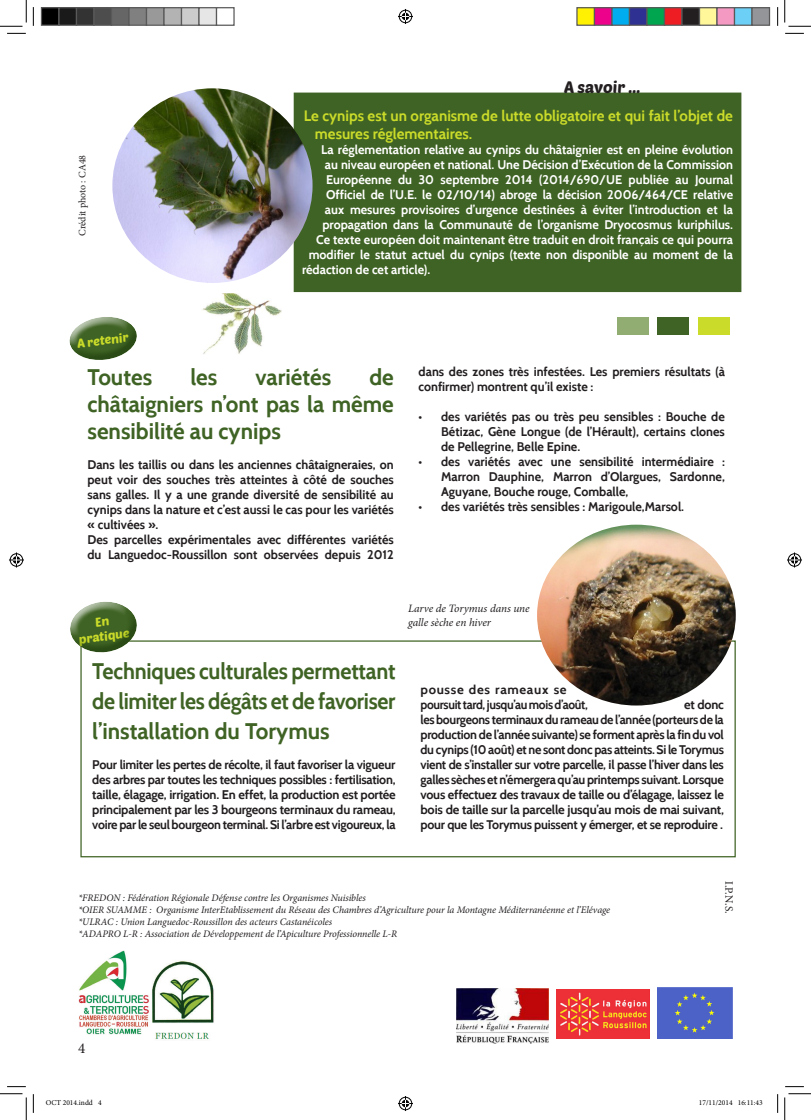
<style>
.page{position:relative;width:811px;height:1120px;background:#fff}
.page>*{position:absolute;margin:0;border:0;box-sizing:border-box;transform-origin:0 0}
.t1{font:700 22.5px/30px "Cabin";color:#3f6324;text-align:justify;scale:.96 1}
.t2{font:700 22.5px/27px "Cabin";color:#3f6324;text-align:justify}
.t3{font:16.25px "Poetsen One";color:#231f20}
.t4{font:700 15px/18px "Cabin";color:#cadb2a}
.t5{font:15px "Minion Pro";color:#231f20}
.t6{font:700 12.5px/15px "Cabin";color:#231f20;text-align:justify}
.t7{font:700 12.5px "Cabin";color:#fff}
.t8{font:700 12.5px/15px "Cabin";letter-spacing:-.03em;color:#231f20;scale:1.05 1}
.t9{font:12.5px/15px "Poetsen One";color:#cadb2a;text-align:center}
.t10{font:italic 11.25px/13.5px "Minion Pro";letter-spacing:-.005em;color:#231f20}
.t11{font:11.25px "Minion Pro";color:#231f20}
.t12{font:italic 10px "Minion Pro";letter-spacing:-.005em;color:#231f20}
.t13{font:10px "Minion Pro";color:#231f20}
.t14{font:7.5px "Minion Pro";color:#000}
</style>
<div class="page">
<div style="left:617px;top:317px;width:32px;height:17px;background:#91ad72"></div>
<div style="left:657px;top:317px;width:32px;height:17px;background:#3f6324"></div>
<div style="left:697px;top:317px;width:32px;height:17px;background:#cadb2a"></div>
<img style="left:78px;top:950px;width:71px;height:85px">
<img style="left:202px;top:294px;width:79px;height:60px">
<div style="left:294px;top:93px;width:447px;height:198px;background:#3f6324"></div>
<div style="left:294px;top:92px;width:447px;height:200px;border:1px solid #3f6324"></div>
<img style="left:112px;top:88px;width:200px;height:195px">
<svg style="left:69px;top:317px;width:68px;height:43px"></svg>
<svg style="left:70px;top:601px;width:77px;height:56px"></svg>
<img style="left:152px;top:961px;width:62px;height:79px">
<img style="left:537px;top:524px;width:199px;height:181px">
<img style="left:456px;top:988px;width:92px;height:55px">
<img style="left:557px;top:989px;width:92px;height:49px">
<img style="left:657px;top:987px;width:75px;height:51px">
<svg style="left:7px;top:33px;width:19px;height:1px"></svg>
<svg style="left:785px;top:33px;width:19px;height:1px"></svg>
<svg style="left:33px;top:7px;width:1px;height:19px"></svg>
<svg style="left:33px;top:1094px;width:1px;height:18px"></svg>
<svg style="left:777px;top:7px;width:1px;height:19px"></svg>
<svg style="left:777px;top:1094px;width:1px;height:18px"></svg>
<svg style="left:0;top:0;width:27px;height:27px"></svg>
<svg style="left:0;top:1093px;width:27px;height:26px"></svg>
<svg style="left:784px;top:0;width:27px;height:27px"></svg>
<svg style="left:784px;top:1093px;width:27px;height:26px"></svg>
<svg style="left:398px;top:9px;width:15px;height:15px"></svg>
<svg style="left:398px;top:1096px;width:15px;height:14px"></svg>
<svg style="left:9px;top:552px;width:15px;height:15px"></svg>
<svg style="left:787px;top:552px;width:15px;height:15px"></svg>
<div style="left:41px;top:8px;width:18px;height:17px;background:#000"></div>
<div style="left:41px;top:7px;width:19px;height:19px;border:1px solid #595959"></div>
<div style="left:59px;top:8px;width:17px;height:17px;background:#1a1a1a"></div>
<div style="left:58px;top:7px;width:19px;height:19px;border:1px solid #595959"></div>
<div style="left:76px;top:8px;width:18px;height:17px;background:#333"></div>
<div style="left:76px;top:7px;width:19px;height:19px;border:1px solid #595959"></div>
<div style="left:94px;top:8px;width:17px;height:17px;background:#4d4d4d"></div>
<div style="left:93px;top:7px;width:19px;height:19px;border:1px solid #595959"></div>
<div style="left:111px;top:8px;width:18px;height:17px;background:#666"></div>
<div style="left:111px;top:7px;width:19px;height:19px;border:1px solid #595959"></div>
<div style="left:129px;top:8px;width:17px;height:17px;background:#808080"></div>
<div style="left:128px;top:7px;width:19px;height:19px;border:1px solid #595959"></div>
<div style="left:146px;top:8px;width:18px;height:17px;background:#999"></div>
<div style="left:146px;top:7px;width:19px;height:19px;border:1px solid #595959"></div>
<div style="left:164px;top:8px;width:17px;height:17px;background:#b3b3b3"></div>
<div style="left:163px;top:7px;width:19px;height:19px;border:1px solid #595959"></div>
<div style="left:181px;top:8px;width:18px;height:17px;background:#ccc"></div>
<div style="left:181px;top:7px;width:19px;height:19px;border:1px solid #595959"></div>
<div style="left:199px;top:8px;width:17px;height:17px;background:#e6e6e6"></div>
<div style="left:198px;top:7px;width:19px;height:19px;border:1px solid #595959"></div>
<div style="left:216px;top:7px;width:19px;height:19px;border:1px solid #595959"></div>
<div style="left:577px;top:8px;width:17px;height:17px;background:#fff101"></div>
<div style="left:576px;top:7px;width:19px;height:19px;border:1px solid #595959"></div>
<div style="left:594px;top:8px;width:18px;height:17px;background:#ed028c"></div>
<div style="left:594px;top:7px;width:18px;height:19px;border:1px solid #595959"></div>
<div style="left:612px;top:8px;width:17px;height:17px;background:#00aeef"></div>
<div style="left:611px;top:7px;width:19px;height:19px;border:1px solid #595959"></div>
<div style="left:629px;top:8px;width:18px;height:17px;background:#2e3092"></div>
<div style="left:629px;top:7px;width:18px;height:19px;border:1px solid #595959"></div>
<div style="left:647px;top:8px;width:17px;height:17px;background:#00a54f"></div>
<div style="left:646px;top:7px;width:19px;height:19px;border:1px solid #595959"></div>
<div style="left:664px;top:8px;width:18px;height:17px;background:#ee1d23"></div>
<div style="left:664px;top:7px;width:18px;height:19px;border:1px solid #595959"></div>
<div style="left:682px;top:8px;width:17px;height:17px;background:#231f20"></div>
<div style="left:681px;top:7px;width:19px;height:19px;border:1px solid #595959"></div>
<div style="left:699px;top:8px;width:18px;height:17px;background:#fff79a"></div>
<div style="left:699px;top:7px;width:18px;height:19px;border:1px solid #595959"></div>
<div style="left:717px;top:8px;width:17px;height:17px;background:#f499c2"></div>
<div style="left:716px;top:7px;width:19px;height:19px;border:1px solid #595959"></div>
<div style="left:734px;top:8px;width:18px;height:17px;background:#6bcff6"></div>
<div style="left:734px;top:7px;width:18px;height:19px;border:1px solid #595959"></div>
<div style="left:752px;top:8px;width:17px;height:17px;background:#939598"></div>
<div style="left:751px;top:7px;width:19px;height:19px;border:1px solid #595959"></div>
<p class="t13" style="left:76px;top:236px;width:83px;rotate:-90deg">Crédit photo : CA48</p>
<p class="t9" style="left:76px;top:335px;width:53px;rotate:-7deg">A retenir</p>
<p class="t3" style="left:564px;top:77px;width:78px">A savoir ...</p>
<p class="t4" style="left:315px;top:106px;width:419px;text-indent:-11px">Le cynips est un organisme de lutte obligatoire et qui fait l’objet de mesures réglementaires.</p>
<p class="t7" style="left:321px;top:142px;width:413px">La réglementation relative au cynips du châtaignier est en pleine évolution</p>
<p class="t7" style="left:325px;top:157px;width:410px">au niveau européen et national. Une Décision d’Exécution de la Commission</p>
<p class="t7" style="left:326px;top:172px;width:408px">Européenne du 30 septembre 2014 (2014/690/UE publiée au Journal</p>
<p class="t7" style="left:326px;top:187px;width:408px">Officiel de l’U.E. le 02/10/14) abroge la décision 2006/464/CE relative</p>
<p class="t7" style="left:325px;top:202px;width:410px">aux mesures provisoires d’urgence destinées à éviter l’introduction et la</p>
<p class="t7" style="left:322px;top:217px;width:412px">propagation dans la Communauté de l’organisme Dryocosmus kuriphilus.</p>
<p class="t7" style="left:316px;top:232px;width:418px">Ce texte européen doit maintenant être traduit en droit français ce qui pourra</p>
<p class="t7" style="left:309px;top:247px;width:426px">modifier le statut actuel du cynips (texte non disponible au moment de la</p>
<p class="t7" style="left:302px;top:262px;width:130px">rédaction de cet article).</p>
<p class="t2" style="left:87px;top:364px;width:308px;text-indent:282px">de châtaigniers n’ont pas la même sensibilité au cynips</p>
<p class="t6" style="left:87px;top:457px;width:308px">Dans les taillis ou dans les anciennes châtaigneraies, on peut voir des souches très atteintes à côté de souches sans galles. Il y a une grande diversité de sensibilité au cynips dans la nature et c’est aussi le cas pour les variétés « cultivées ».</p>
<p class="t6" style="left:87px;top:532px;width:308px">Des parcelles expérimentales avec différentes variétés du Languedoc-Roussillon sont observées depuis 2012</p>
<p class="t2" style="left:87px;top:364px;width:66px">Toutes</p>
<p class="t2" style="left:190px;top:364px;width:28px">les</p>
<p class="t2" style="left:255px;top:364px;width:77px">variétés</p>
<p class="t6" style="left:419px;top:363px;width:308px">dans des zones très infestées. Les premiers résultats (à confirmer) montrent qu’il existe :</p>
<p class="t6" style="left:441px;top:408px;width:285px;text-indent:-22px">• des variétés pas ou très peu sensibles : Bouche de Bétizac, Gène Longue (de l’Hérault), certains clones de Pellegrine, Belle Epine.</p>
<p class="t6" style="left:441px;top:453px;width:285px;text-indent:-22px">• des variétés avec une sensibilité intermédiaire :<br>Marron Dauphine, Marron d’Olargues, Sardonne, Aguyane, Bouche rouge, Comballe,</p>
<p class="t6" style="left:419px;top:498px;width:267px">• des variétés très sensibles : Marigoule,Marsol.</p>
<p class="t9" style="left:76px;top:616px;width:52px;rotate:-7deg">En pratique</p>
<p class="t1" style="left:92px;top:655px;width:317px">Techniques culturales permettant de limiter les dégâts et de favoriser l’installation du Torymus</p>
<p class="t6" style="left:92px;top:756px;width:305px">Pour limiter les pertes de récolte, il faut favoriser la vigueur des arbres par toutes les techniques possibles : fertilisation, taille, élagage, irrigation. En effet, la production est portée principalement par les 3 bourgeons terminaux du rameau, voire par le seul bourgeon terminal. Si l’arbre est vigoureux, la</p>
<p class="t10" style="left:408px;top:602px;width:123px">Larve de Torymus dans une galle sèche en hiver</p>
<p class="t8" style="left:420px;top:681px;width:161px">pousse des rameaux se poursuit tard, jusqu’au mois d’août,</p>
<p class="t6" style="left:420px;top:696px;width:305px;text-indent:264px">et donc les bourgeons terminaux du rameau de l’année (porteurs de la production de l’année suivante) se forment après la fin du vol du cynips (10 août) et ne sont donc pas atteints. Si le Torymus vient de s’installer sur votre parcelle, il passe l’hiver dans les galles sèches et n’émergera qu’au printemps suivant. Lorsque vous effectuez des travaux de taille ou d’élagage, laissez le bois de taille sur la parcelle jusqu’au mois de mai suivant, pour que les Torymus puissent y émerger, et se reproduire .</p>
<p class="t12" style="left:78px;top:890px;width:289px">*FREDON : Fédération Régionale Défense contre les Organismes Nuisibles</p>
<p class="t12" style="left:78px;top:902px;width:533px">*OIER SUAMME : Organisme InterEtablissement du Réseau des Chambres d’Agriculture pour la Montagne Méditerranéenne et l’Elévage</p>
<p class="t12" style="left:78px;top:914px;width:255px">*ULRAC : Union Languedoc-Roussillon des acteurs Castanéicoles</p>
<p class="t12" style="left:78px;top:926px;width:320px">*ADAPRO L-R : Association de Développement de l’Apiculture Professionnelle L-R</p>
<p class="t5" style="left:78px;top:1037px;width:9px">4</p>
<p class="t11" style="left:736px;top:880px;width:34px;rotate:90deg">I.P.N.S.</p>
<p class="t14" style="left:46px;top:1097px;width:57px">OCT 2014.indd 4</p>
<p class="t14" style="left:699px;top:1097px;width:65px">17/11/2014 16:11:43</p>
</div>
